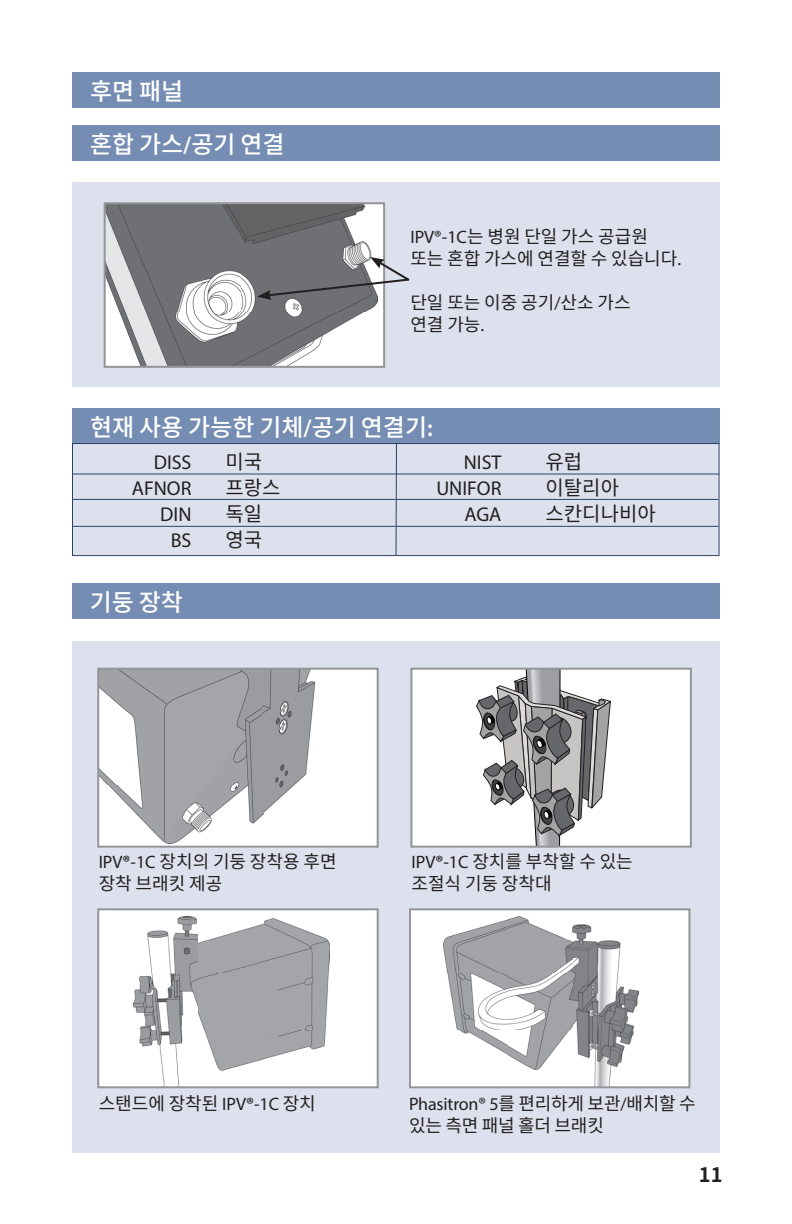
<style>
.page{position:relative;width:792px;height:1224px;background:#fff}
.page>*{position:absolute;margin:0;border:0;box-sizing:border-box;transform-origin:0 0}
.t1{font:500 24px "Noto Sans CJ Kkr";color:#fff}
.t2{font:20px "Myriad Pro";color:#231f20}
.t3{font:20px "Noto Sans CJ Kkr";color:#231f20}
.t4{font:700 20px "Noto Sans CJ Kkr";color:#231f20}
.t5{font:18px/22px "Noto Sans CJ Kkr";color:#231f20}
.t6{font:18px "Myriad Pro";letter-spacing:-.01em;color:#231f20}
.s1{font-family:"Myriad Pro";font-weight:600}
.s2{font-family:"Myriad Pro"}
.s3{font-family:"Noto Sans CJ Kkr"}
</style>
<div class="page">
<div style="left:72px;top:182px;width:648px;height:205px;background:#dde1ed"></div>
<img style="left:107px;top:205px;width:271px;height:160px">
<div style="left:104px;top:202px;width:281px;height:166px;border:2px solid #939598"></div>
<svg style="left:257px;top:257px;width:153px;height:43px;background:#85868a"></svg>
<div style="left:72px;top:72px;width:648px;height:36px;background:#758db3"></div>
<div style="left:72px;top:125px;width:648px;height:36px;background:#758db3"></div>
<div style="left:72px;top:408px;width:648px;height:36px;background:#758db3"></div>
<div style="left:72px;top:443px;width:648px;height:113px;background:#dde1ed;border:1px solid #294569"></div>
<hr style="left:396px;top:444px;width:1px;height:112px;background:#294569">
<hr style="left:72px;top:474px;width:647px;height:1px;background:#294569">
<hr style="left:72px;top:499px;width:647px;height:1px;background:#294569">
<hr style="left:72px;top:526px;width:647px;height:1px;background:#294569">
<div style="left:72px;top:642px;width:648px;height:511px;background:#dde1ed"></div>
<div style="left:98px;top:669px;width:280px;height:178px;background:#fff"></div>
<img style="left:100px;top:671px;width:216px;height:172px">
<div style="left:97px;top:668px;width:282px;height:180px;border:2px solid #939598"></div>
<div style="left:411px;top:669px;width:280px;height:178px;background:#fff"></div>
<svg style="left:476px;top:671px;width:135px;height:174px"></svg>
<div style="left:410px;top:668px;width:282px;height:180px;border:2px solid #939598"></div>
<div style="left:98px;top:909px;width:280px;height:178px;background:#fff"></div>
<img style="left:134px;top:917px;width:196px;height:168px">
<div style="left:97px;top:908px;width:282px;height:180px;border:2px solid #939598"></div>
<div style="left:410px;top:909px;width:279px;height:178px;background:#fff"></div>
<img style="left:443px;top:917px;width:195px;height:168px">
<div style="left:409px;top:908px;width:281px;height:180px;border:2px solid #939598"></div>
<div style="left:72px;top:583px;width:648px;height:36px;background:#758db3"></div>
<h1 class="t1" style="left:90px;top:77px;width:95px">후면 패널</h1>
<h1 class="t1" style="left:90px;top:131px;width:196px">혼합 가스<span class="s1">/</span>공기 연결</h1>
<p class="t5" style="left:410px;top:226px;width:272px"><span class="s2">IPV®‑1C</span>는 병원 단일 가스 공급원 또는 혼합 가스에 연결할 수 있습니다<span class="s2">.</span></p>
<p class="t5" style="left:410px;top:292px;width:222px">단일 또는 이중 공기<span class="s2">/</span>산소 가스 연결 가능<span class="s2">.</span></p>
<h1 class="t1" style="left:90px;top:414px;width:344px">현재 사용 가능한 기체<span class="s1">/</span>공기 연결기<span class="s1">:</span></h1>
<p class="t2" style="left:154px;top:450px;width:39px">DISS</p>
<p class="t3" style="left:226px;top:450px;width:38px">미국</p>
<p class="t2" style="left:464px;top:450px;width:39px">NIST</p>
<p class="t3" style="left:546px;top:450px;width:38px">유럽</p>
<p class="t2" style="left:132px;top:476px;width:61px">AFNOR</p>
<p class="t3" style="left:226px;top:476px;width:57px">프랑스</p>
<p class="t2" style="left:436px;top:476px;width:67px">UNIFOR</p>
<p class="t3" style="left:546px;top:476px;width:75px">이탈리아</p>
<p class="t2" style="left:160px;top:502px;width:33px">DIN</p>
<p class="t3" style="left:226px;top:502px;width:38px">독일</p>
<p class="t2" style="left:464px;top:502px;width:39px">AGA</p>
<p class="t3" style="left:546px;top:502px;width:112px">스칸디나비아</p>
<p class="t2" style="left:171px;top:528px;width:22px">BS</p>
<p class="t3" style="left:226px;top:528px;width:38px">영국</p>
<h1 class="t1" style="left:90px;top:589px;width:95px">기둥 장착</h1>
<p class="t5" style="left:99px;top:851px;width:239px"><span class="s2">IPV</span><span class="s1">®</span><span class="s2">‑1C</span> 장치의 기둥 장착용 후면 장착 브래킷 제공</p>
<p class="t5" style="left:412px;top:851px;width:223px"><span class="s2">IPV</span><span class="s1">®</span><span class="s2">‑1C</span> 장치를 부착할 수 있는 조절식 기둥 장착대</p>
<p class="t5" style="left:99px;top:1093px;width:219px">스탠드에 장착된 <span class="s2">IPV</span><span class="s1">®</span><span class="s2">‑1C</span> 장치</p>
<p class="t6" style="left:409px;top:1093px;width:288px">Phasitron® 5<span class="s3">를 편리하게 보관</span>/<span class="s3">배치할 수</span></p>
<p class="t5" style="left:409px;top:1115px;width:196px">있는 측면 패널 홀더 브래킷</p>
<p class="t4" style="left:699px;top:1163px;width:25px">11</p>
</div>
